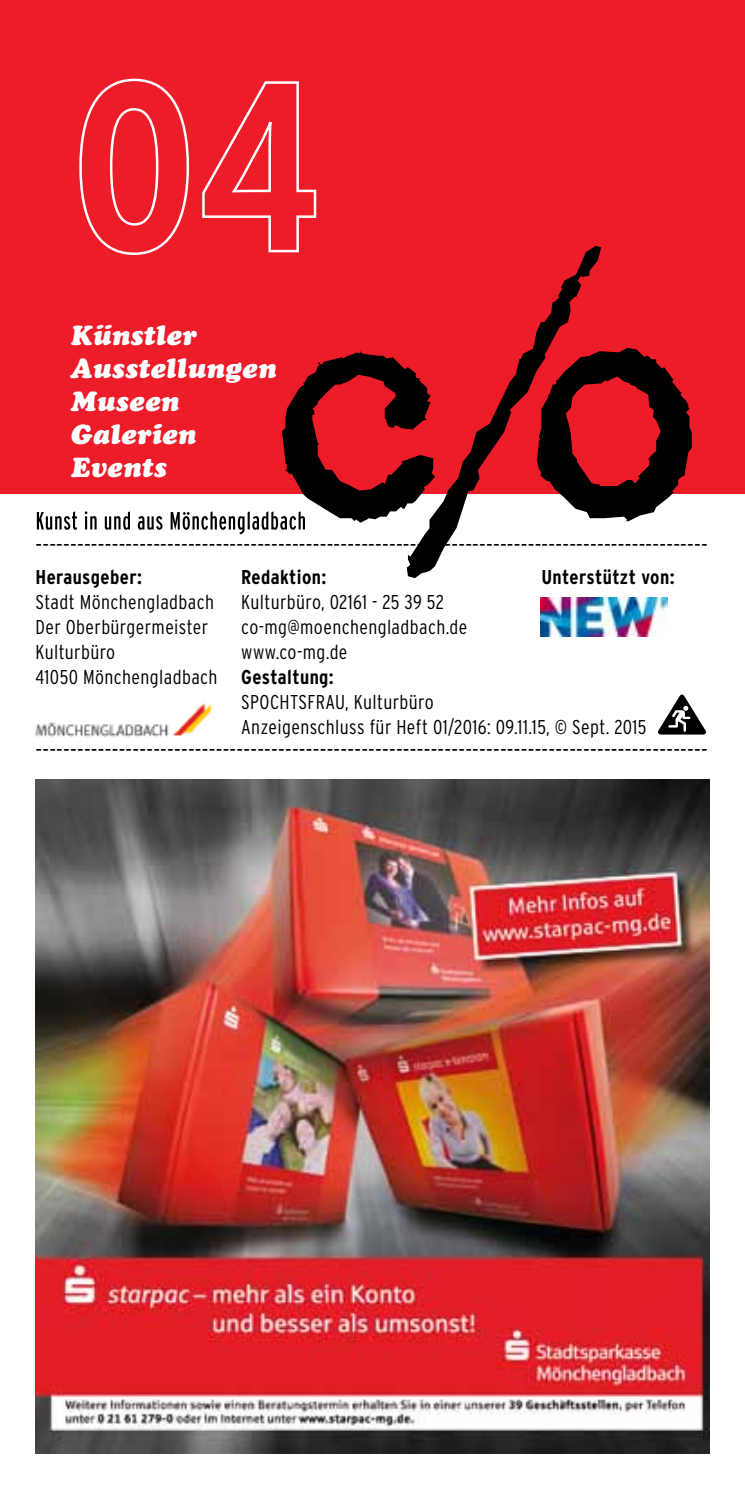
<style>
.page{position:relative;width:745px;height:1489px;background:#fff}
.page>*{position:absolute;margin:0;border:0;box-sizing:border-box;transform-origin:0 0}
.t1{font:italic 27.5px/33px "Cooper Black Std";letter-spacing:.01em;color:#fff}
.t2{font:300 condensed 25px "Interstate";color:#000}
.t3{font:300 condensed 20px/25px "Interstate";letter-spacing:.02em;color:#000}
.t4{font:700 condensed 20px "Interstate";letter-spacing:.02em;color:#000}
</style>
<div class="page">
<div style="left:0;top:0;width:744px;height:493px;background:#ed1c29"></div>
<svg style="left:600px;top:348px;width:91px;height:173px"></svg>
<svg style="left:406px;top:246px;width:194px;height:332px"></svg>
<svg style="left:37px;top:350px;width:398px;height:184px"></svg>
<svg style="left:658px;top:694px;width:47px;height:40px"></svg>
<svg style="left:79px;top:78px;width:110px;height:177px"></svg>
<svg style="left:202px;top:81px;width:115px;height:172px"></svg>
<img style="left:36px;top:780px;width:672px;height:673px">
<img style="left:35px;top:703px;width:178px;height:35px">
<img style="left:540px;top:597px;width:127px;height:39px">
<h1 class="t1" style="left:71px;top:318px;width:206px">Künstler<br>Ausstellungen<br>Museen<br>Galerien<br>Events</h1>
<p class="t2" style="left:35px;top:530px;width:673px">-------------------------------------------------------------------------------------------------</p>
<p class="t4" style="left:35px;top:565px;width:108px">Herausgeber:</p>
<p class="t3" style="left:35px;top:589px;width:183px">Stadt Mönchengladbach<br>Der Oberbürgermeister<br>Kulturbüro<br>41050 Mönchengladbach</p>
<p class="t4" style="left:541px;top:565px;width:135px">Unterstützt von:</p>
<p class="t4" style="left:241px;top:565px;width:87px">Redaktion:</p>
<p class="t3" style="left:241px;top:589px;width:227px">Kulturbüro, 02161 - 25 39 52 co-mg@moenchengladbach.de www.co-mg.de</p>
<p class="t4" style="left:241px;top:665px;width:94px">Gestaltung:</p>
<p class="t3" style="left:241px;top:689px;width:406px">SPOCHTSFRAU, Kulturbüro<br>Anzeigenschluss für Heft 01/2016: 09.11.15, © Sept. 2015</p>
<p class="t2" style="left:35px;top:735px;width:673px">-------------------------------------------------------------------------------------------------</p>
</div>
